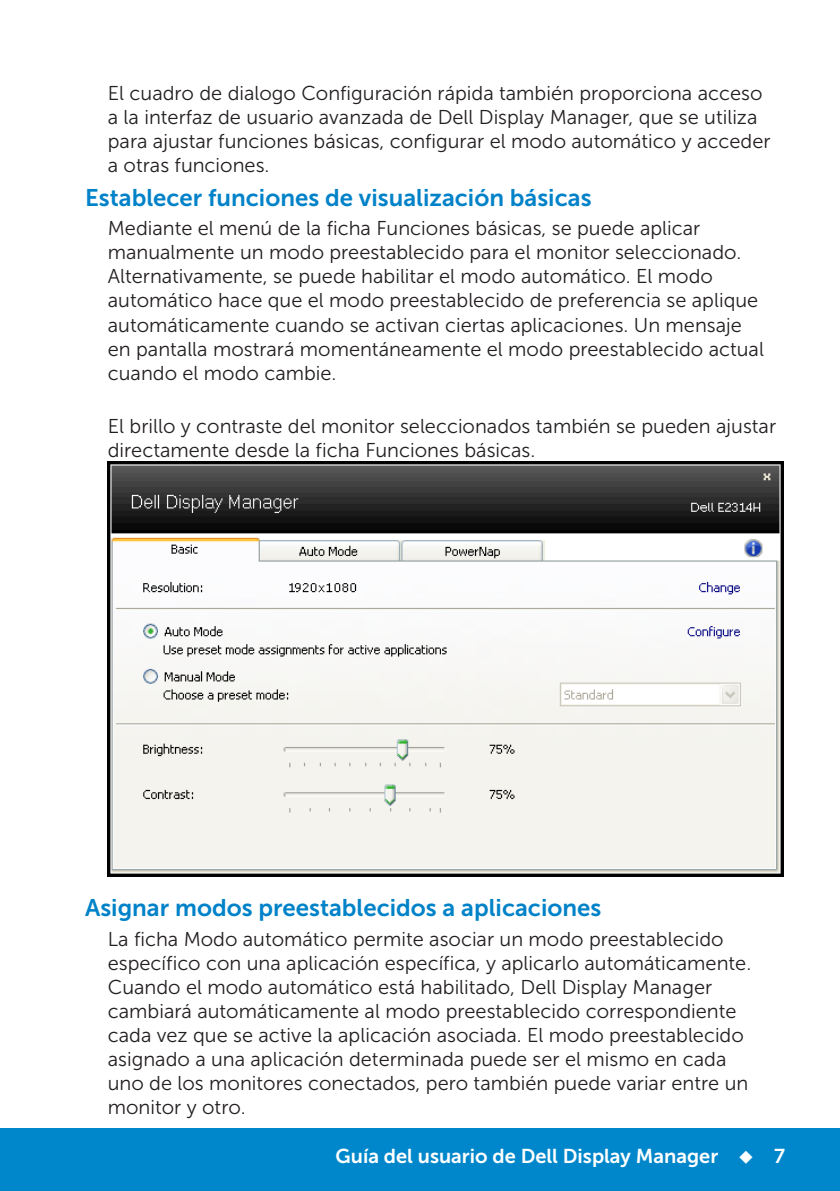
<style>
.page{position:relative;width:840px;height:1191px;background:#fff}
.page>*{position:absolute;margin:0;border:0;box-sizing:border-box;transform-origin:0 0}
.Head2{font:24px "Museo Sans For Dell 700";color:#0082c8}
.Paragraph{font:20px/24px "Museo Sans For Dell 300";color:#231f20}
.t1{font:20px "Museo Sans For Dell 700";color:#fff}
</style>
<div class="page">
<div style="left:0;top:1128px;width:839px;height:63px;background:#0087cb"></div>
<img style="left:108px;top:461px;width:674px;height:415px">
<p class="Paragraph" style="left:108px;top:81px;width:664px">El cuadro de dialogo Configuración rápida también proporciona acceso a la interfaz de usuario avanzada de Dell Display Manager, que se utiliza para ajustar funciones básicas, configurar el modo automático y acceder a otras funciones.</p>
<p class="Head2" style="left:85px;top:184px;width:507px">Establecer funciones de visualización básicas</p>
<p class="Paragraph" style="left:108px;top:217px;width:657px">Mediante el menú de la ficha Funciones básicas, se puede aplicar manualmente un modo preestablecido para el monitor seleccionado.<br>Alternativamente, se puede habilitar el modo automático. El modo automático hace que el modo preestablecido de preferencia se aplique automáticamente cuando se activan ciertas aplicaciones. Un mensaje en pantalla mostrará momentáneamente el modo preestablecido actual cuando el modo cambie.</p>
<p class="Paragraph" style="left:108px;top:414px;width:669px">El brillo y contraste del monitor seleccionados también se pueden ajustar directamente desde la ficha Funciones básicas.</p>
<p class="Head2" style="left:85px;top:894px;width:517px">Asignar modos preestablecidos a aplicaciones</p>
<p class="Paragraph" style="left:108px;top:926px;width:644px">La ficha Modo automático permite asociar un modo preestablecido específico con una aplicación específica, y aplicarlo automáticamente.<br>Cuando el modo automático está habilitado, Dell Display Manager cambiará automáticamente al modo preestablecido correspondiente cada vez que se active la aplicación asociada. El modo preestablecido asignado a una aplicación determinada puede ser el mismo en cada uno de los monitores conectados, pero también puede variar entre un monitor y otro.</p>
<p class="t1" style="left:335px;top:1144px;width:450px">Guía del usuario de Dell Display Manager ◆ 7</p>
</div>
